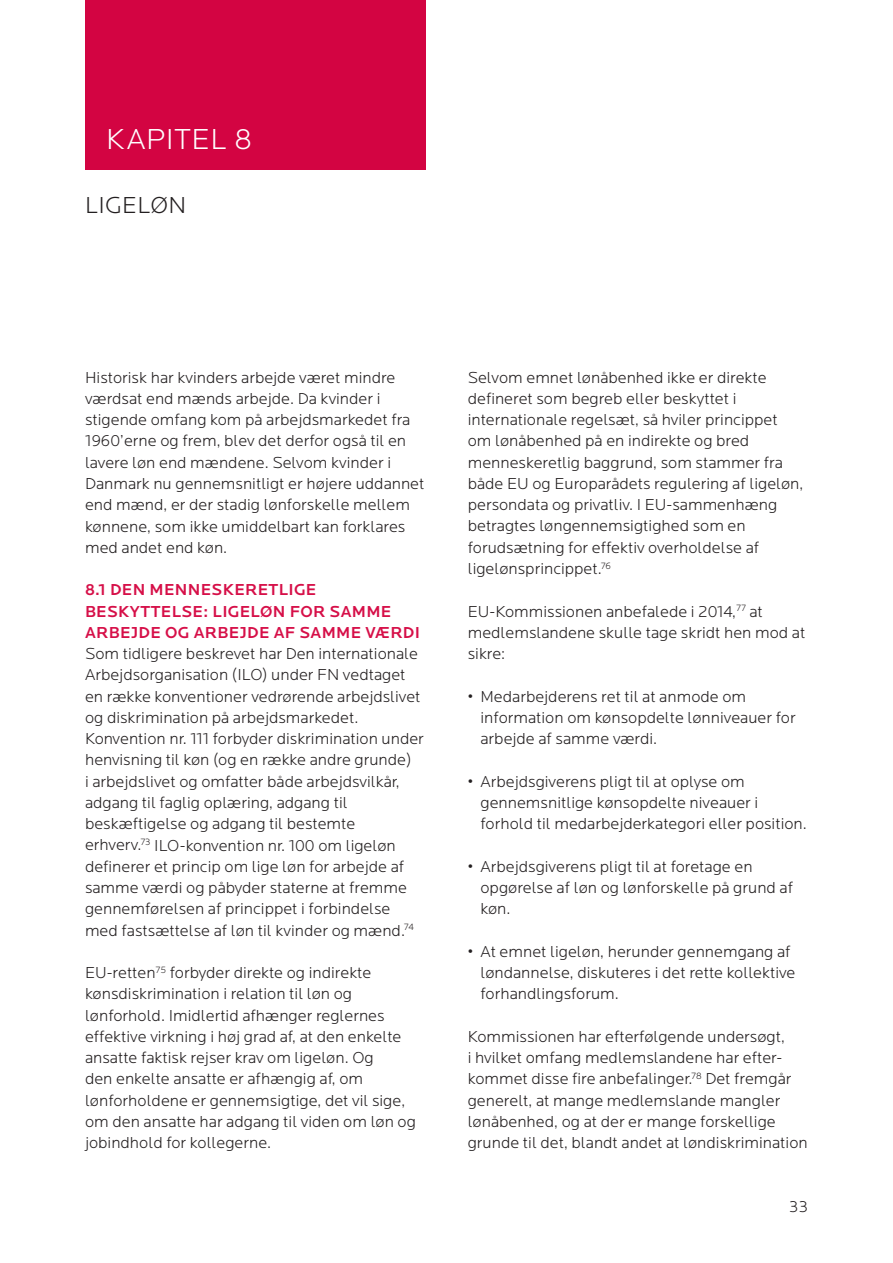
<style>
.page{position:relative;width:893px;height:1263px;background:#fff}
.page>*{position:absolute;margin:0;border:0;box-sizing:border-box;transform-origin:0 0}
.t1{font:300 30px "Locator";letter-spacing:.02em;color:#fff}
.t2{font:300 24px "Locator";letter-spacing:.02em;color:#231f20}
.Brød_m_luft{font:300 16.5px/21.3px "Locator";color:#231f20}
.t3{font:500 16.5px/21.3px "Locator";letter-spacing:.02em;color:#d60f48}
</style>
<div class="page">
<div style="left:85px;top:0;width:340px;height:170px;background:#d30442"></div>
<h3 class="t1" style="left:106px;top:123px;width:147px">KAPITEL 8</h3>
<h3 class="t2" style="left:85px;top:192px;width:103px">LIGELØN</h3>
<p class="Brød_m_luft" style="left:85px;top:367px;width:341px">Historisk har kvinders arbejde været mindre værdsat end mænds arbejde. Da kvinder i stigende omfang kom på arbejdsmarkedet fra 1960’erne og frem, blev det derfor også til en lavere løn end mændene. Selvom kvinder i Danmark nu gennemsnitligt er højere uddannet end mænd, er der stadig lønforskelle mellem kønnene, som ikke umiddelbart kan forklares med andet end køn.</p>
<h3 class="t3" style="left:85px;top:579px;width:336px">8.1 DEN MENNESKERETLIGE<br>BESKYTTELSE: LIGELØN FOR SAMME<br>ARBEJDE OG ARBEJDE AF SAMME VÆRDI</h3>
<p class="Brød_m_luft" style="left:85px;top:643px;width:340px">Som tidligere beskrevet har Den internationale Arbejdsorganisation (ILO) under FN vedtaget en række konventioner vedrørende arbejdslivet og diskrimination på arbejdsmarkedet.<br>Konvention nr. 111 forbyder diskrimination under henvisning til køn (og en række andre grunde)<br>i arbejdslivet og omfatter både arbejdsvilkår, adgang til faglig oplæring, adgang til beskæftigelse og adgang til bestemte erhverv.<sup>73</sup> ILO-konvention nr. 100 om ligeløn definerer et princip om lige løn for arbejde af samme værdi og påbyder staterne at fremme gennemførelsen af princippet i forbindelse med fastsættelse af løn til kvinder og mænd.<sup>74</sup></p>
<p class="Brød_m_luft" style="left:85px;top:962px;width:332px">EU-retten<sup>75</sup> forbyder direkte og indirekte kønsdiskrimination i relation til løn og lønforhold. Imidlertid afhænger reglernes effektive virkning i høj grad af, at den enkelte ansatte faktisk rejser krav om ligeløn. Og<br>den enkelte ansatte er afhængig af, om lønforholdene er gennemsigtige, det vil sige, om den ansatte har adgang til viden om løn og jobindhold for kollegerne.</p>
<p class="Brød_m_luft" style="left:468px;top:367px;width:337px">Selvom emnet lønåbenhed ikke er direkte defineret som begreb eller beskyttet i internationale regelsæt, så hviler princippet om lønåbenhed på en indirekte og bred menneskeretlig baggrund, som stammer fra både EU og Europarådets regulering af ligeløn, persondata og privatliv. I EU-sammenhæng betragtes løngennemsigtighed som en forudsætning for effektiv overholdelse af ligelønsprincippet.<sup>76</sup></p>
<p class="Brød_m_luft" style="left:468px;top:601px;width:339px">EU-Kommissionen anbefalede i 2014,<sup>77</sup> at medlemslandene skulle tage skridt hen mod at sikre:</p>
<p class="Brød_m_luft" style="left:480px;top:686px;width:317px;text-indent:-13px">• Medarbejderens ret til at anmode om information om kønsopdelte lønniveauer for arbejde af samme værdi.</p>
<p class="Brød_m_luft" style="left:480px;top:771px;width:328px;text-indent:-13px">• Arbejdsgiverens pligt til at oplyse om gennemsnitlige kønsopdelte niveauer i forhold til medarbejderkategori eller position.</p>
<p class="Brød_m_luft" style="left:480px;top:856px;width:314px;text-indent:-13px">• Arbejdsgiverens pligt til at foretage en opgørelse af løn og lønforskelle på grund af køn.</p>
<p class="Brød_m_luft" style="left:480px;top:941px;width:316px;text-indent:-13px">• At emnet ligeløn, herunder gennemgang af løndannelse, diskuteres i det rette kollektive forhandlingsforum.</p>
<p class="Brød_m_luft" style="left:468px;top:1026px;width:342px">Kommissionen har efterfølgende undersøgt,<br>i hvilket omfang medlemslandene har efter&shy;kommet disse fire anbefalinger.<sup>78</sup> Det fremgår generelt, at mange medlemslande mangler lønåbenhed, og at der er mange forskellige grunde til det, blandt andet at løndiskrimination</p>
<p class="Brød_m_luft" style="left:789px;top:1196px;width:20px">33</p>
</div>
